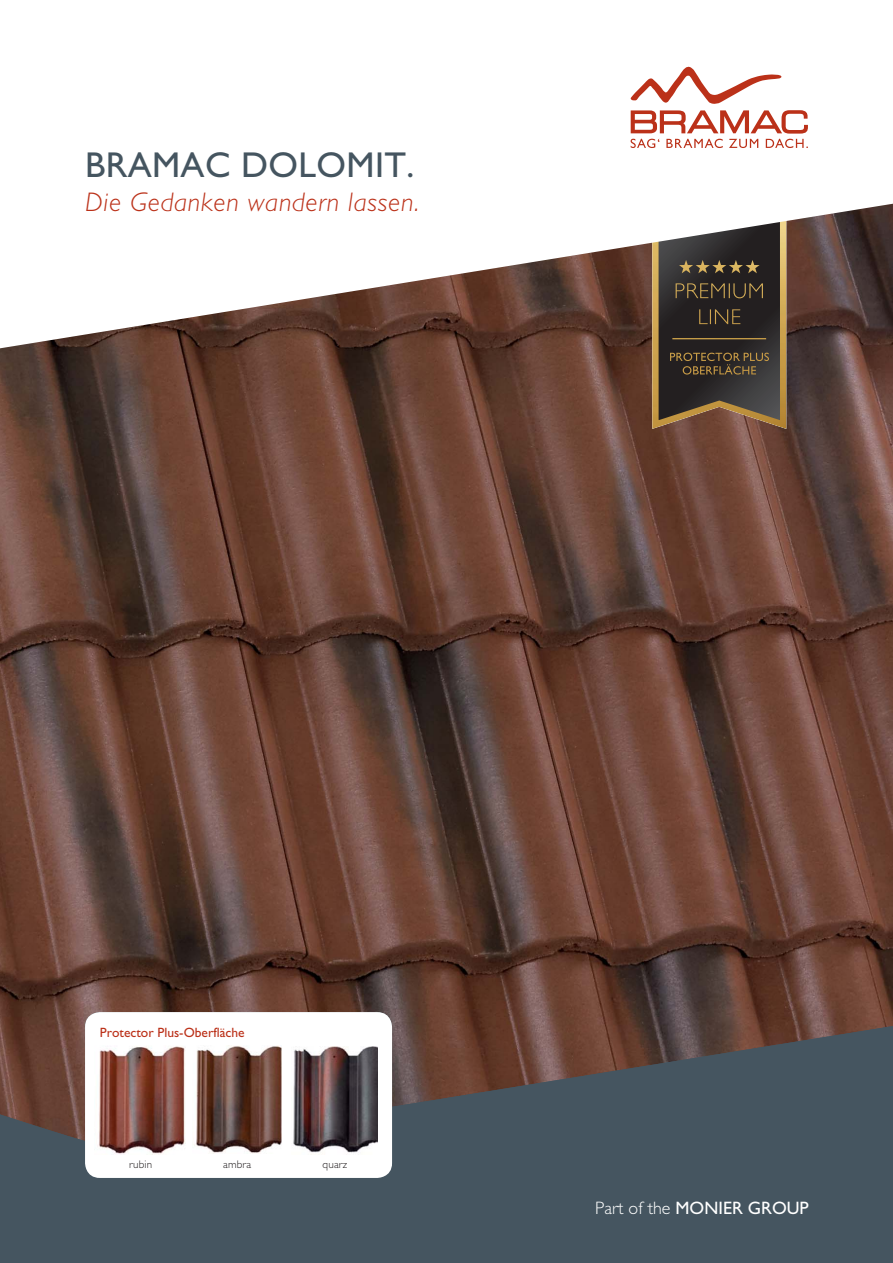
<style>
.page{position:relative;width:893px;height:1263px;background:#fff}
.page>*{position:absolute;margin:0;border:0;box-sizing:border-box;transform-origin:0 0}
.t1{font:36px "Gill Sans";letter-spacing:.01em;color:#455560}
.t2{font:italic 300 27px "Gill";letter-spacing:.03em;color:#bb3119}
.t3{font:18px "Gill Sans";color:#fff}
.t4{font:13.5px "Gill Sans";color:#bb3119}
.t5{font:300 11.1px "Gill Sans";letter-spacing:.015em;color:#231f20}
.s1{font-weight:300}
</style>
<div class="page">
<div style="left:0;top:940px;width:893px;height:323px;background:#455560"></div>
<img style="left:0;top:350px;width:893px;height:791px">
<div style="left:85px;top:1012px;width:307px;height:166px;background:#fff;border-radius:15px"></div>
<img style="left:99px;top:1046px;width:87px;height:109px">
<img style="left:194px;top:1046px;width:88px;height:107px">
<img style="left:293px;top:1047px;width:84px;height:106px">
<img style="left:652px;top:350px;width:134px;height:79px">
<svg style="left:658px;top:350px;width:122px;height:70px;background:#493e32"></svg>
<svg style="left:0;top:76px;width:893px;height:274px"></svg>
<svg style="left:631px;top:66px;width:150px;height:38px"></svg>
<svg style="left:631px;top:110px;width:177px;height:38px"></svg>
<h1 class="t1" style="left:85px;top:151px;width:331px">BRAMAC DOLOMIT.</h1>
<p class="t2" style="left:85px;top:192px;width:335px">Die Gedanken wandern lassen.</p>
<p class="t4" style="left:100px;top:1027px;width:146px">Protector Plus-Oberfläche</p>
<p class="t5" style="left:129px;top:1160px;width:24px">rubin</p>
<p class="t5" style="left:223px;top:1160px;width:30px">ambra</p>
<p class="t5" style="left:323px;top:1160px;width:26px">quarz</p>
<p class="t3" style="left:595px;top:1201px;width:215px"><span class="s1">Part of the</span> MONIER GROUP</p>
</div>
